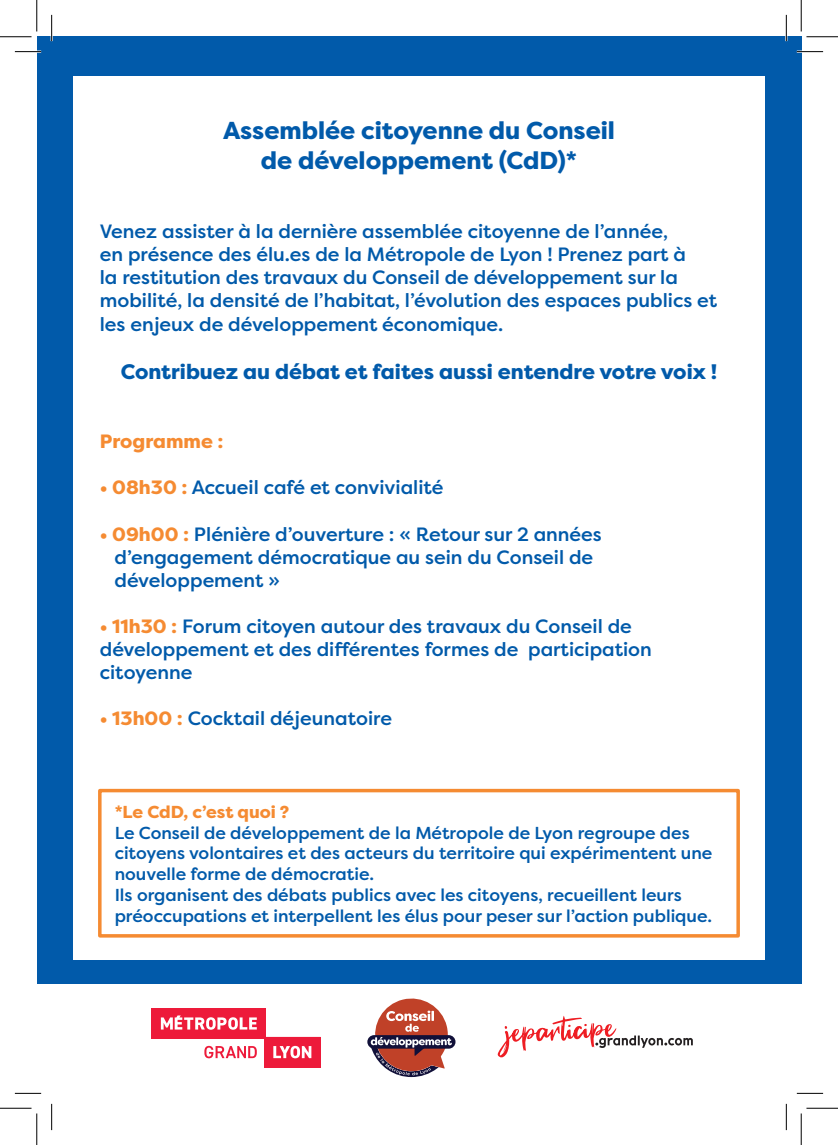
<style>
.page{position:relative;width:838px;height:1145px;background:#fff}
.page>*{position:absolute;margin:0;border:0;box-sizing:border-box;transform-origin:0 0}
.t1{font:800 24.5px "Filson Pro";color:#015aaa}
.t2{font:800 21px "Filson Pro";color:#015aaa}
.t3{font:500 19.25px/23.1px "Filson Pro";color:#015aaa}
.t4{font:800 19.25px "Filson Pro";color:#f58b32}
.t5{font:500 17.32px/20.8px "Filson Pro";color:#015aaa}
.t6{font:800 17.32px "Filson Pro";color:#f58b32}
.s1{font-weight:800;color:#f58b32}
</style>
<div class="page">
<div style="left:37px;top:37px;width:764px;height:947px;background:#015aaa"></div>
<div style="left:73px;top:76px;width:691px;height:884px;background:#fff"></div>
<svg style="left:152px;top:1008px;width:168px;height:59px"></svg>
<svg style="left:497px;top:1016px;width:195px;height:42px"></svg>
<svg style="left:367px;top:1035px;width:88px;height:14px"></svg>
<svg style="left:371px;top:999px;width:81px;height:78px"></svg>
<div style="left:98px;top:789px;width:641px;height:149px;border:4px solid #f58b32"></div>
<hr style="left:15px;top:51px;width:26px;height:2px;background:#fff">
<hr style="left:796px;top:51px;width:27px;height:2px;background:#fff">
<hr style="left:51px;top:15px;width:2px;height:26px;background:#fff">
<hr style="left:785px;top:15px;width:2px;height:26px;background:#fff">
<svg style="left:15px;top:51px;width:26px;height:1px"></svg>
<svg style="left:796px;top:51px;width:27px;height:1px"></svg>
<svg style="left:15px;top:1093px;width:26px;height:1px"></svg>
<svg style="left:796px;top:1093px;width:27px;height:1px"></svg>
<svg style="left:51px;top:15px;width:1px;height:26px"></svg>
<svg style="left:51px;top:1104px;width:1px;height:26px"></svg>
<svg style="left:786px;top:15px;width:1px;height:26px"></svg>
<svg style="left:786px;top:1104px;width:1px;height:26px"></svg>
<hr style="left:0;top:36px;width:32px;height:1px;background:#000">
<hr style="left:806px;top:36px;width:31px;height:1px;background:#000">
<hr style="left:0;top:1108px;width:32px;height:1px;background:#000">
<hr style="left:806px;top:1108px;width:31px;height:1px;background:#000">
<hr style="left:36px;top:0;width:1px;height:31px;background:#000">
<hr style="left:36px;top:1113px;width:1px;height:32px;background:#000">
<hr style="left:800px;top:0;width:1px;height:31px;background:#000">
<hr style="left:800px;top:1113px;width:1px;height:32px;background:#000">
<p class="t1" style="left:223px;top:116px;width:393px">Assemblée citoyenne du Conseil</p>
<p class="t1" style="left:261px;top:145px;width:317px">de développement (CdD)*</p>
<p class="t3" style="left:100px;top:219px;width:618px">Venez assister à la dernière assemblée citoyenne de l’année,<br>en présence des élu.es de la Métropole de Lyon ! Prenez part à<br>la restitution des travaux du Conseil de développement sur la mobilité, la densité de l’habitat, l’évolution des espaces publics et les enjeux de développement économique.</p>
<p class="t2" style="left:121px;top:358px;width:598px">Contribuez au débat et faites aussi entendre votre voix !</p>
<p class="t4" style="left:100px;top:429px;width:125px">Programme :</p>
<p class="t3" style="left:100px;top:476px;width:345px"><span class="s1">• 08h30 :</span> Accueil café et convivialité</p>
<p class="t3" style="left:100px;top:522px;width:503px"><span class="s1">• 09h00 :</span> Plénière d’ouverture : « Retour sur 2 années</p>
<p class="t3" style="left:114px;top:545px;width:480px">d’engagement démocratique au sein du Conseil de</p>
<p class="t3" style="left:114px;top:568px;width:167px">développement »</p>
<p class="t3" style="left:100px;top:614px;width:553px"><span class="s1">• 11h30 :</span> Forum citoyen autour des travaux du Conseil de développement et des différentes formes de participation citoyenne</p>
<p class="t3" style="left:100px;top:707px;width:294px"><span class="s1">• 13h00 :</span> Cocktail déjeunatoire</p>
<p class="t6" style="left:115px;top:801px;width:176px">*Le CdD, c’est quoi ?</p>
<p class="t5" style="left:115px;top:822px;width:599px">Le Conseil de développement de la Métropole de Lyon regroupe des citoyens volontaires et des acteurs du territoire qui expérimentent une nouvelle forme de démocratie.</p>
<p class="t5" style="left:115px;top:884px;width:599px">Ils organisent des débats publics avec les citoyens, recueillent leurs préoccupations et interpellent les élus pour peser sur l’action publique.</p>
</div>
